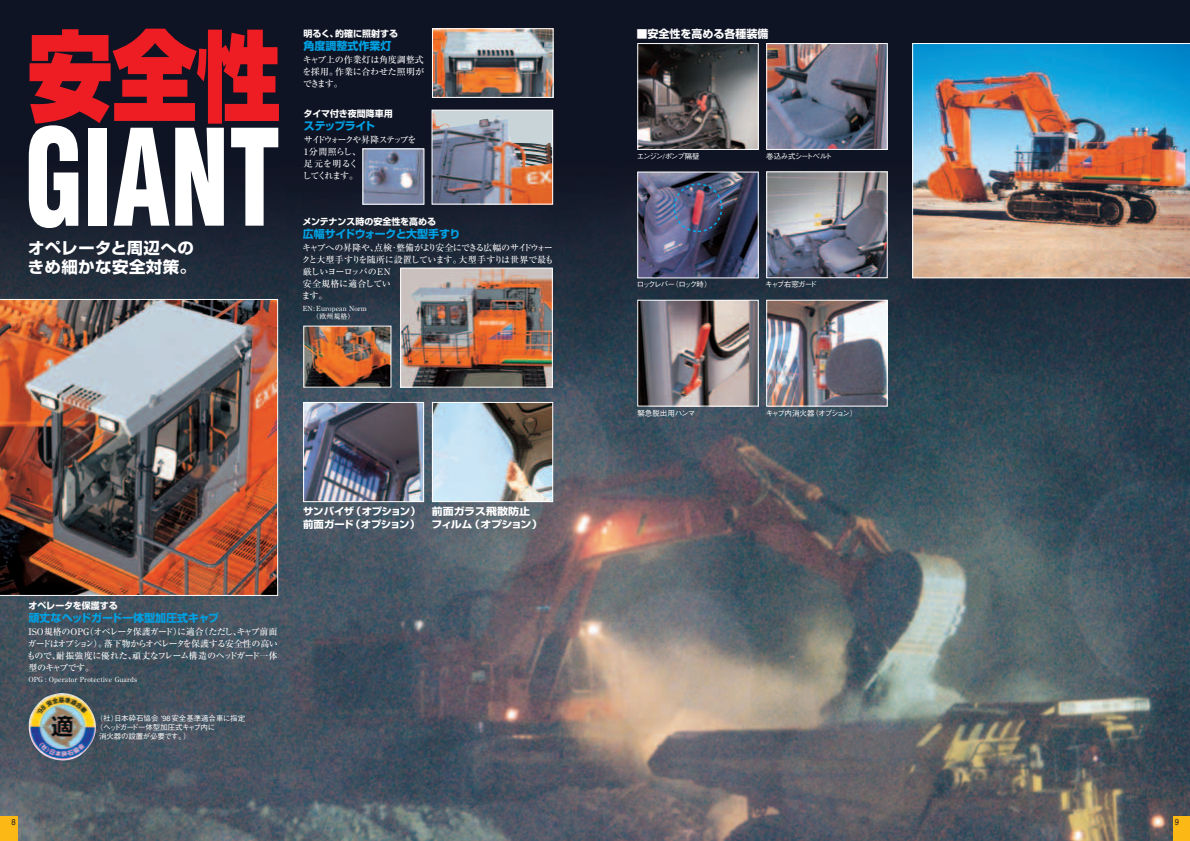
<style>
.page{position:relative;width:1190px;height:841px;background:#fff}
.page>*{position:absolute;margin:0;border:0;box-sizing:border-box;transform-origin:0 0}
.t1{font:900 98.4px "Shin Go";color:#ee1d23;scale:.86 1}
.t2{font:700 16px/18.6px "Shin Go";letter-spacing:.02em;color:#fff}
.t3{font:700 11px "Shin Go";color:#00a1e3}
.t4{font:700 11px "Shin Go";letter-spacing:-.03em;color:#00a1e3}
.t5{font:700 11px "Shin Go";color:#fff}
.t6{font:700 11px "Shin Go";letter-spacing:-.075em;color:#00a1e3}
.t7{font:700 9.9px/12.6px "Shin Go";letter-spacing:-.04em;color:#fff;scale:1.06 1}
.t8{font:700 9.9px/12.6px "Shin Go";letter-spacing:-.02em;color:#fff;scale:1.11 1}
.t9{font:500 9px/12px "Ryumin";letter-spacing:-.05em;color:#fff;text-align:justify}
.t10{font:700 9px "Shin Go";color:#fff}
.t11{font:500 9px/12px "Ryumin";letter-spacing:-.14em;color:#fff}
.t12{font:8.5px "Helvetica";color:#231f20;scale:.9 1}
.t13{font:500 7.5px "Gothic BBB";letter-spacing:-.01em;color:#fff}
.t14{font:500 7.5px "Gothic BBB";letter-spacing:-.09em;color:#fff}
.t15{font:500 7.5px "Gothic BBB";letter-spacing:-.145em;color:#fff}
.t16{font:500 7.5px "Gothic BBB";letter-spacing:-.03em;color:#fff}
.t17{font:500 7.5px "Gothic BBB";letter-spacing:-.22em;color:#fff}
.t18{font:500 7.5px "Gothic BBB";letter-spacing:-.16em;color:#fff}
.t19{font:500 7.5px "Gothic BBB";letter-spacing:-.11em;color:#fff}
.t20{font:500 7.5px "Gothic BBB";letter-spacing:-.13em;color:#fff}
.t21{font:500 7px/8px "Ryumin";color:#fff}
</style>
<div class="page">
<img style="left:0;top:0;width:1190px;height:841px">
<div style="left:0;top:816px;width:17px;height:25px;background:#fcb814"></div>
<div style="left:1173px;top:816px;width:17px;height:25px;background:#fcb814"></div>
<img style="left:0;top:299px;width:278px;height:297px">
<img style="left:912px;top:43px;width:278px;height:235px">
<img style="left:434px;top:30px;width:118px;height:66px">
<div style="left:432px;top:28px;width:122px;height:70px;border:1px solid #fff"></div>
<img style="left:364px;top:150px;width:58px;height:53px">
<div style="left:362px;top:148px;width:62px;height:57px;border:1px solid #fff"></div>
<img style="left:305px;top:328px;width:84px;height:58px">
<div style="left:303px;top:326px;width:88px;height:62px;border:1px solid #fff"></div>
<img style="left:402px;top:270px;width:149px;height:116px">
<div style="left:400px;top:268px;width:153px;height:120px;border:1px solid #fff"></div>
<img style="left:434px;top:112px;width:117px;height:91px">
<div style="left:432px;top:110px;width:121px;height:95px;border:1px solid #fff"></div>
<img style="left:768px;top:302px;width:118px;height:103px">
<div style="left:766px;top:300px;width:122px;height:107px;border:1px solid #fff"></div>
<img style="left:768px;top:173px;width:118px;height:103px">
<div style="left:766px;top:171px;width:122px;height:107px;border:1px solid #fff"></div>
<img style="left:768px;top:45px;width:118px;height:103px">
<div style="left:766px;top:43px;width:122px;height:107px;border:1px solid #fff"></div>
<img style="left:639px;top:45px;width:118px;height:103px">
<div style="left:637px;top:43px;width:122px;height:107px;border:1px solid #fff"></div>
<img style="left:639px;top:174px;width:118px;height:102px">
<div style="left:637px;top:172px;width:122px;height:106px;border:1px solid #fff"></div>
<img style="left:639px;top:302px;width:118px;height:103px">
<div style="left:637px;top:300px;width:122px;height:107px;border:1px solid #fff"></div>
<div style="left:674px;top:183px;width:48px;height:49px;border:2px dashed #00aeef;border-radius:50%"></div>
<img style="left:24px;top:692px;width:79px;height:75px">
<img style="left:303px;top:401px;width:251px;height:102px">
<svg style="left:29px;top:125px;width:49px;height:103px"></svg>
<div style="left:89px;top:128px;width:18px;height:98px;background:#fff"></div>
<svg style="left:114px;top:128px;width:55px;height:98px"></svg>
<svg style="left:175px;top:128px;width:49px;height:98px"></svg>
<svg style="left:231px;top:128px;width:47px;height:98px"></svg>
<h1 class="t1" style="left:28px;top:40px;width:296px">安全性</h1>
<h2 class="t2" style="left:28px;top:241px;width:170px">オペレータと周辺へのきめ細かな安全対策。</h2>
<p class="t10" style="left:304px;top:30px;width:96px">明るく、的確に照射する</p>
<p class="t3" style="left:304px;top:42px;width:89px">角度調整式作業灯</p>
<p class="t9" style="left:303px;top:55px;width:123px">キャブ上の作業灯は角度調整式を採用。作業に合わせた照明ができます。</p>
<p class="t10" style="left:304px;top:111px;width:91px">タイマ付き夜間降車用</p>
<p class="t6" style="left:304px;top:122px;width:73px">ステップライト</p>
<p class="t11" style="left:302px;top:135px;width:115px">サイドウォークや昇降ステップを<br>1分間照らし、<br>足元を明るく<br>してくれます。</p>
<p class="t10" style="left:303px;top:218px;width:135px">メンテナンス時の安全性を高める</p>
<p class="t4" style="left:303px;top:230px;width:159px">広幅サイドウォークと大型手すり</p>
<p class="t9" style="left:302px;top:243px;width:254px;text-align:left">キャブへの昇降や、点検・整備がより安全にできる広幅のサイドウォークと大型手すりを随所に設置しています。大型手すりは世界で最も厳しいヨーロッパのEN<br>安全規格に適合してい<br>ます。</p>
<p class="t21" style="left:303px;top:305px;width:66px">EN: European Norm　　（欧州規格）</p>
<p class="t7" style="left:303px;top:506px;width:113px">サンバイザ（オプション）前面ガード（オプション）</p>
<p class="t8" style="left:431px;top:506px;width:102px">前面ガラス飛散防止　フィルム（オプション）</p>
<p class="t10" style="left:28px;top:602px;width:91px">オペレータを保護する</p>
<p class="t3" style="left:28px;top:614px;width:192px">頑丈なヘッドガード一体型加圧式キャブ</p>
<p class="t9" style="left:27px;top:627px;width:253px">ISO規格のOPG（オペレータ保護ガード）に適合（ただし、キャブ前面ガードはオプション）。落下物からオペレータを保護する安全性の高いもので、耐振強度に優れた、頑丈なフレーム構造のヘッドガード一体型のキャブです。</p>
<p class="t21" style="left:28px;top:677px;width:110px">OPG : Operator Protective Guards</p>
<p class="t13" style="left:96px;top:715px;width:151px">（社）日本砕石協会 '98安全基準適合車に指定</p>
<p class="t14" style="left:96px;top:724px;width:121px">（ヘッドガード一体型加圧式キャブ内に</p>
<p class="t16" style="left:99px;top:733px;width:93px">消火器の設置が必要です。）</p>
<p class="t5" style="left:637px;top:30px;width:133px">■安全性を高める各種装備</p>
<p class="t18" style="left:637px;top:153px;width:64px">エンジン/ポンプ隔壁</p>
<p class="t19" style="left:766px;top:153px;width:68px">巻込み式シートベルト</p>
<p class="t17" style="left:637px;top:281px;width:76px">ロックレバー（ロック時）</p>
<p class="t20" style="left:765px;top:281px;width:54px">キャブ右窓ガード</p>
<p class="t13" style="left:637px;top:410px;width:59px">緊急脱出用ハンマ</p>
<p class="t15" style="left:766px;top:410px;width:93px">キャブ内消火器（オプション）</p>
<p class="t12" style="left:12px;top:819px;width:6px">8</p>
<p class="t12" style="left:1175px;top:819px;width:6px">9</p>
</div>
